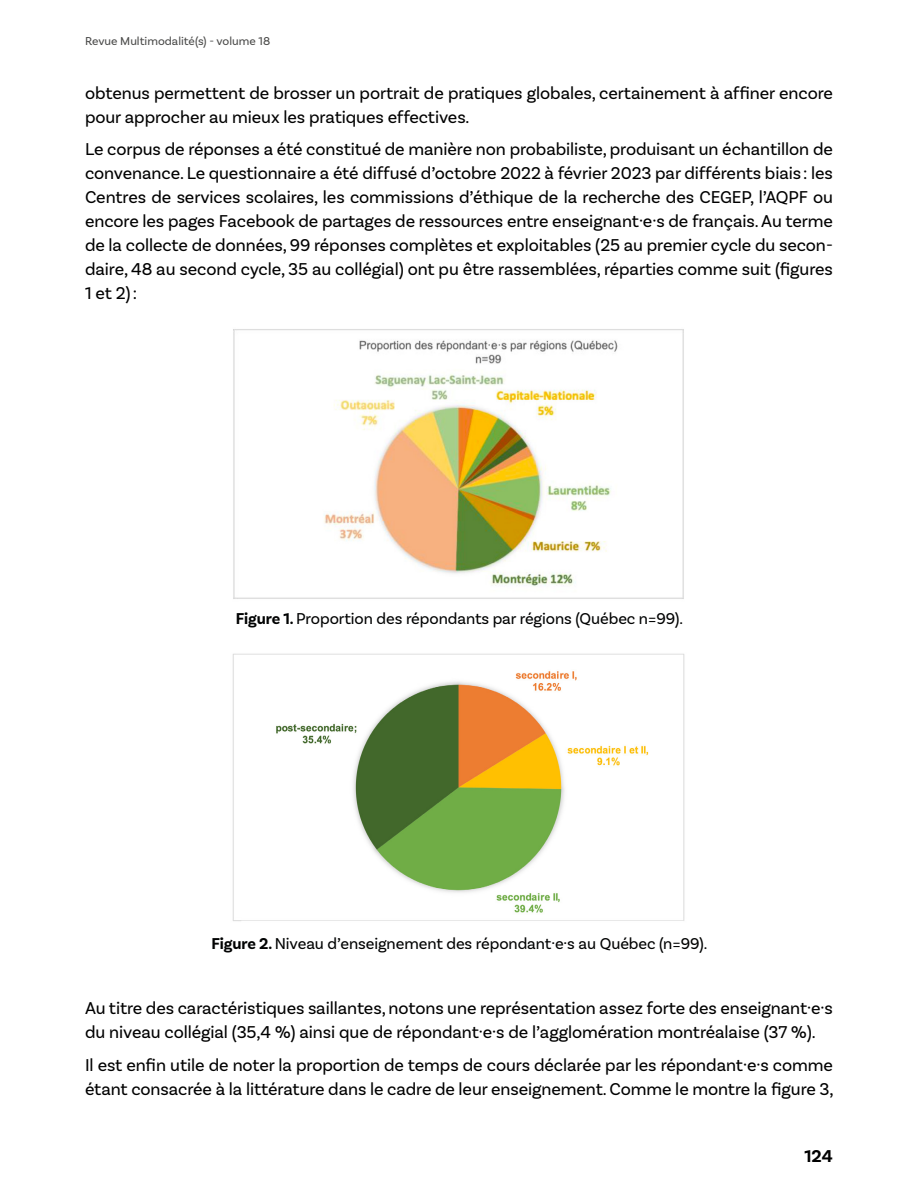
<style>
.page{position:relative;width:918px;height:1188px;background:#fff}
.page>*{position:absolute;margin:0;border:0;box-sizing:border-box;transform-origin:0 0}
.t1{font:18px/24px "Basic Sans";letter-spacing:-.005em;color:#000}
.t2{font:700 18px "Basic Sans";color:#000}
.t3{font:16.5px "Basic Sans";letter-spacing:-.005em;color:#010202}
.t4{font:12px "Basic Sans";color:#4a4a49}
.s1{font-weight:700}
</style>
<div class="page">
<img style="left:233px;top:329px;width:451px;height:270px">
<img style="left:232px;top:653px;width:453px;height:268px">
<p class="t4" style="left:85px;top:33px;width:187px">Revue Multimodalité(s) - volume 18</p>
<p class="t1" style="left:85px;top:80px;width:749px">obtenus permettent de brosser un portrait de pratiques globales, certainement à affiner encore pour approcher au mieux les pratiques effectives.</p>
<p class="t1" style="left:85px;top:137px;width:749px;text-align:justify">Le corpus de réponses a été constitué de manière non probabiliste, produisant un échantillon de convenance. Le questionnaire a été diffusé d’octobre 2022 à février 2023 par différents biais: les Centres de services scolaires, les commissions d’éthique de la recherche des CEGEP, l’AQPF ou encore les pages Facebook de partages de ressources entre enseignant·e·s de français. Au terme de la collecte de données, 99 réponses complètes et exploitables (25 au premier cycle du secon&shy;daire, 48 au second cycle, 35 au collégial) ont pu être rassemblées, réparties comme suit (figures 1 et 2):</p>
<p class="t3" style="left:236px;top:609px;width:449px"><span class="s1">Figure 1.</span> Proportion des répondants par régions (Québec n=99).</p>
<p class="t3" style="left:212px;top:934px;width:497px"><span class="s1">Figure 2.</span> Niveau d’enseignement des répondant·e·s au Québec (n=99).</p>
<p class="t1" style="left:85px;top:996px;width:749px">Au titre des caractéristiques saillantes, notons une représentation assez forte des enseignant·e·s du niveau collégial (35,4 %) ainsi que de répondant·e·s de l’agglomération montréalaise (37 %).</p>
<p class="t1" style="left:85px;top:1052px;width:750px">Il est enfin utile de noter la proportion de temps de cours déclarée par les répondant·e·s comme étant consacrée à la littérature dans le cadre de leur enseignement. Comme le montre la figure 3,</p>
<p class="t2" style="left:805px;top:1145px;width:30px">124</p>
</div>
